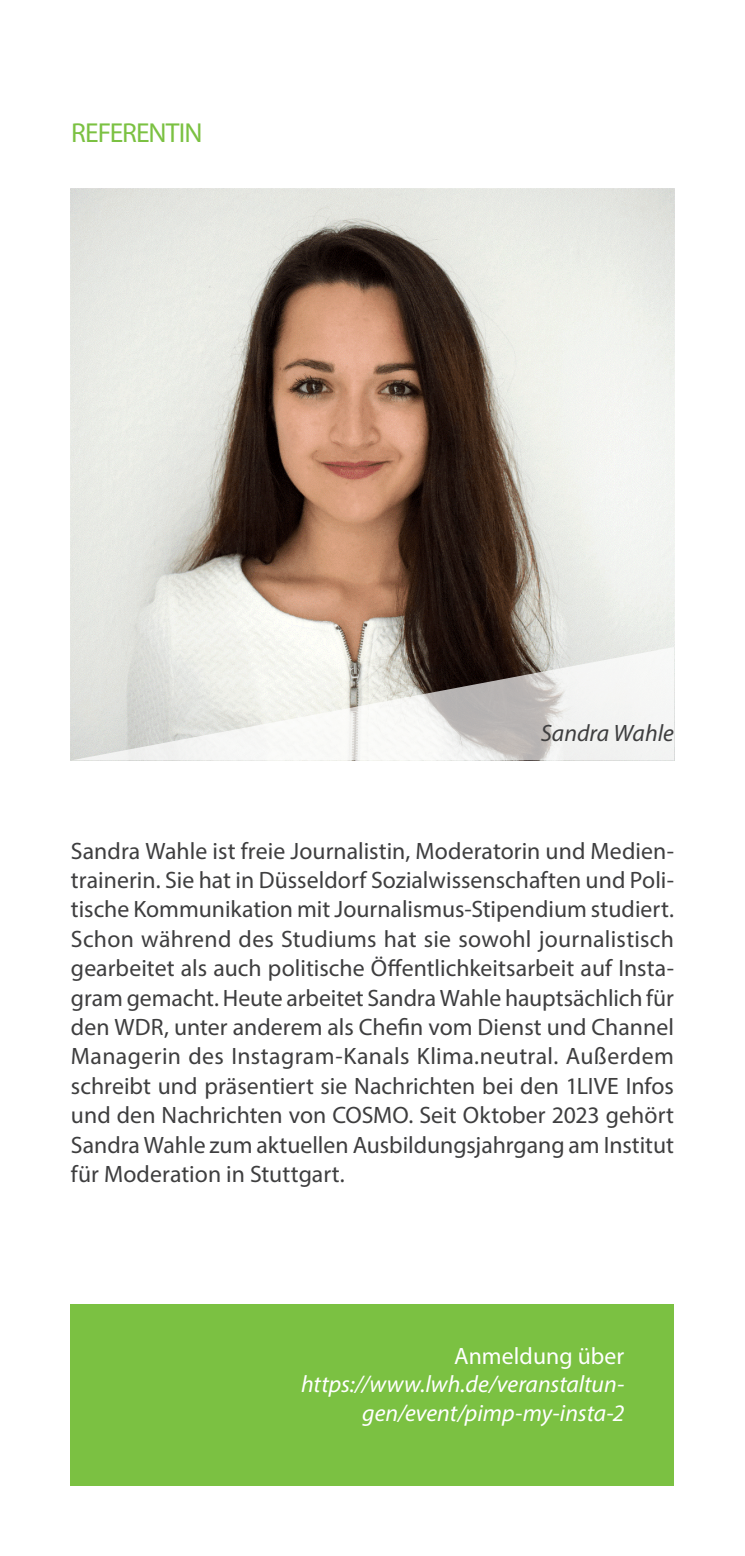
<style>
.page{position:relative;width:745px;height:1556px;background:#fff}
.page>*{position:absolute;margin:0;border:0;box-sizing:border-box;transform-origin:0 0}
.Seitenüberschrift{font:27.5px "Myriad Pro";letter-spacing:-.035em;color:#7bc142}
.t1{font:23.75px/29.2px "Myriad Pro";color:#3e3e3f;text-align:justify}
.t2{font:italic 23.75px/28.8px "Myriad Pro";color:#fff;text-align:right}
.t3{font:23.75px "Myriad Pro";letter-spacing:.005em;color:#fff}
.t4{font:italic 23.75px "Myriad Pro";color:#3e3e3f}
</style>
<div class="page">
<div style="left:71px;top:1303px;width:602px;height:182px;background:#7bc142"></div>
<img style="left:71px;top:188px;width:602px;height:459px">
<svg style="left:71px;top:647px;width:602px;height:113px"></svg>
<p class="Seitenüberschrift" style="left:71px;top:116px;width:133px">REFERENTIN</p>
<p class="t4" style="left:540px;top:718px;width:134px">Sandra Wahle</p>
<p class="t1" style="left:71px;top:835px;width:604px">Sandra Wahle ist freie Journalistin, Moderatorin und Medien&shy;trainerin. Sie hat in Düsseldorf Sozialwissenschaften und Poli&shy;tische Kommunikation mit Journalismus-Stipendium studiert.<br>Schon während des Studiums hat sie sowohl journalistisch gearbeitet als auch politische Öffentlichkeitsarbeit auf Insta&shy;gram gemacht. Heute arbeitet Sandra Wahle hauptsächlich für den WDR, unter anderem als Chefin vom Dienst und Channel Managerin des Instagram-Kanals Klima.neutral. Außerdem schreibt und präsentiert sie Nachrichten bei den 1LIVE Infos und den Nachrichten von COSMO. Seit Oktober 2023 gehört Sandra Wahle zum aktuellen Ausbildungsjahrgang am Institut für Moderation in Stuttgart.</p>
<p class="t3" style="left:454px;top:1341px;width:171px">Anmeldung über</p>
<p class="t2" style="left:301px;top:1369px;width:324px">https://www.lwh.de/veranstaltun&shy;gen/event/pimp-my-insta-2</p>
</div>
